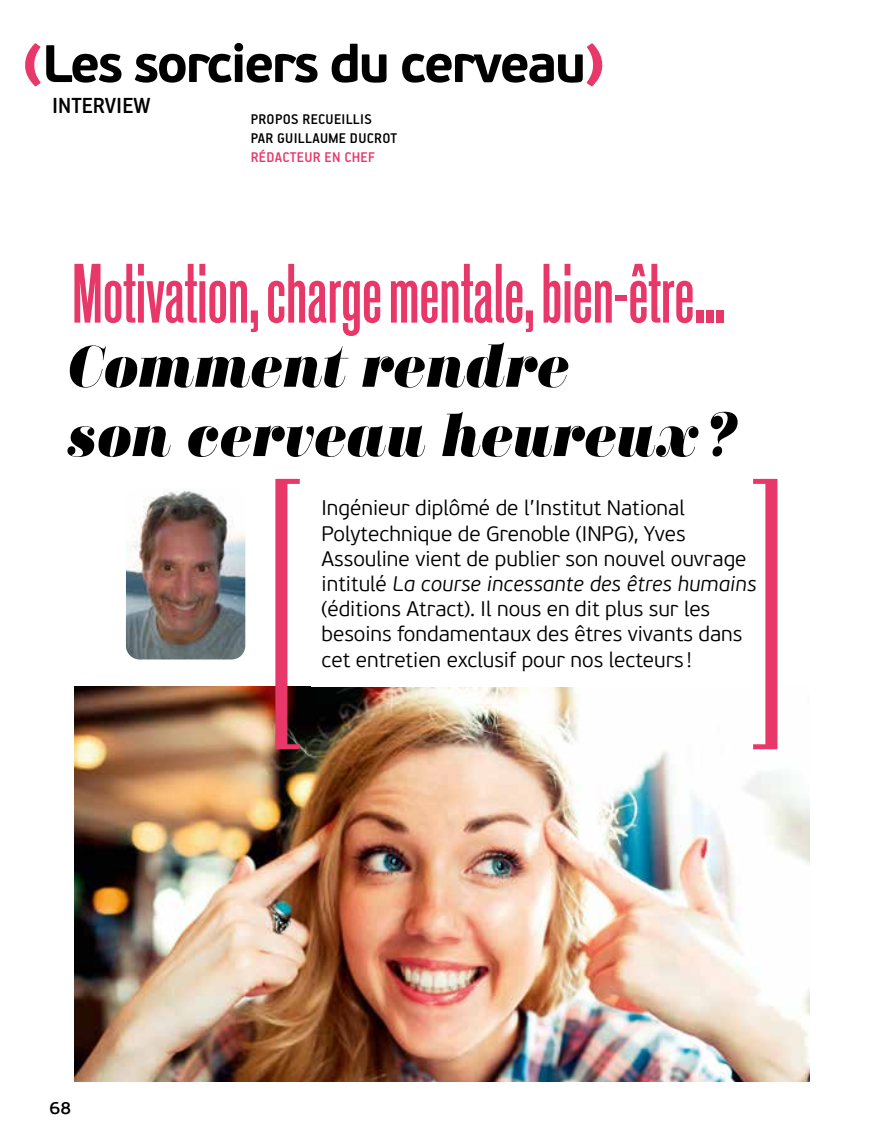
<style>
.page{position:relative;width:869px;height:1141px;background:#fff}
.page>*{position:absolute;margin:0;border:0;box-sizing:border-box;transform-origin:0 0}
.t1{font:condensed 262.5px "Didonesque";color:#e83869;scale:.9 1}
.t2{font:84px "New Grotesk Square TWO";color:#e83869}
.t3{font:italic 57.75px/69.3px "Didonesque Poster";letter-spacing:-.01em;color:#000;scale:.9 1}
.t4{font:700 52.5px "PF Beau Sans Pro";letter-spacing:-.05em;color:#000}
.t5{font:500 24.5px "PF Handbook Pro";color:#000}
.t6{font:300 21px/25.2px "PF Beau Sans Pro";color:#000}
.t7{font:600 17.5px "PF Beau Sans Pro";color:#000}
.t8{font:500 15.75px/18.9px "PF Handbook Pro";letter-spacing:.02em;color:#000}
.t9{font:500 15.75px "PF Handbook Pro";letter-spacing:.02em;color:#e83869}
.s1{font-weight:900;color:#e83869}
.s2{font-style:italic}
</style>
<div class="page">
<img style="left:74px;top:686px;width:735px;height:395px">
<img style="left:127px;top:489px;width:117px;height:170px">
<div style="left:121px;top:483px;width:129px;height:182px;border:5px solid #fff;border-radius:16px"></div>
<h3 class="t4" style="left:22px;top:31px;width:584px"><span class="s1">(</span>Les sorciers du cerveau<span class="s1">)</span></h3>
<p class="t8" style="left:250px;top:109px;width:148px">PROPOS RECUEILLIS<br>PAR GUILLAUME DUCROT</p>
<p class="t9" style="left:250px;top:147px;width:125px">RÉDACTEUR EN CHEF</p>
<p class="t5" style="left:52px;top:90px;width:100px">INTERVIEW</p>
<h2 class="t2" style="left:72px;top:245px;width:654px">Motivation, charge mentale, bien-être...</h2>
<h3 class="t3" style="left:67px;top:334px;width:744px">Comment rendre<br>son cerveau heureux?</h3>
<p class="t7" style="left:50px;top:1098px;width:23px">68</p>
<h1 class="t1" style="left:264px;top:473px;width:47px">[</h1>
<h1 class="t1" style="left:747px;top:473px;width:47px">]</h1>
<p class="t6" style="left:321px;top:496px;width:436px">Ingénieur diplômé de l’Institut National Polytechnique de Grenoble (INPG), Yves Assouline vient de publier son nouvel ouvrage intitulé <span class="s2">La course incessante des êtres humains </span>(éditions Atract). Il nous en dit plus sur les besoins fondamentaux des êtres vivants dans cet entretien exclusif pour nos lecteurs !</p>
</div>
